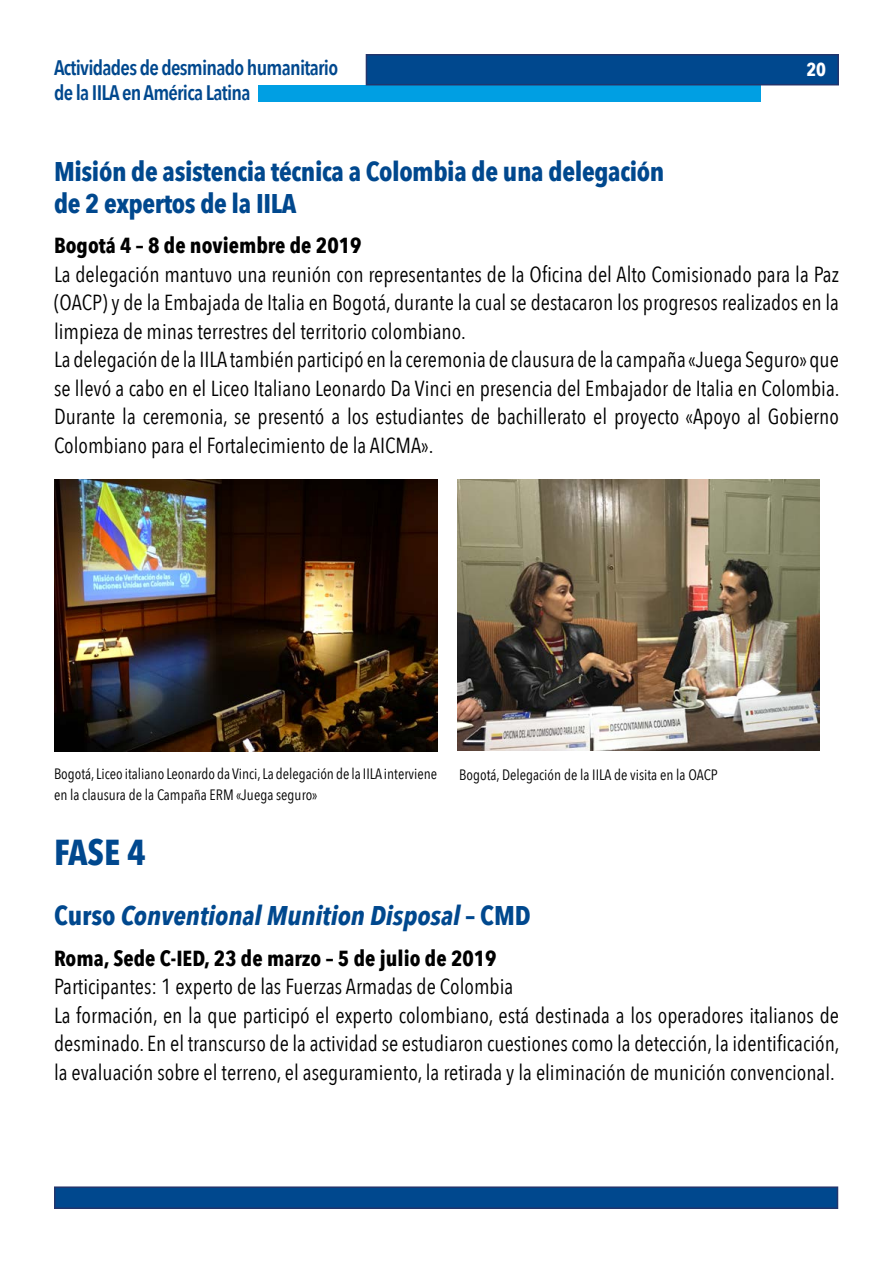
<style>
.page{position:relative;width:893px;height:1263px;background:#fff}
.page>*{position:absolute;margin:0;border:0;box-sizing:border-box;transform-origin:0 0}
.t1{font:700 36px "Avenir Next Condensed";color:#00488e}
.t2{font:700 27px/31.5px "Avenir Next Condensed";letter-spacing:-.015em;color:#00488e}
.t3{font:italic 700 27px "Avenir Next Condensed";letter-spacing:-.005em;color:#00488e}
.t4{font:21.75px/28.5px "Avenir Next Condensed";color:#000}
.t5{font:700 21.75px "Avenir Next Condensed";color:#000}
.t6{font:600 21px/25.2px "Avenir Next Condensed";letter-spacing:-.035em;color:#00488e}
.t7{font:700 18.75px "Avenir Next Condensed";color:#fff}
.t8{font:15px "Avenir Next Condensed";color:#000}
.s1{font-style:normal}
</style>
<div class="page">
<img style="left:54px;top:480px;width:383px;height:271px">
<img style="left:458px;top:480px;width:361px;height:270px">
<div style="left:54px;top:1186px;width:784px;height:23px;background:#00488e;border:2px solid #23356c"></div>
<div style="left:258px;top:85px;width:503px;height:16px;background:#009fe3"></div>
<div style="left:366px;top:54px;width:473px;height:31px;background:#00488e;border:2px solid #23356c"></div>
<p class="t6" style="left:54px;top:54px;width:286px">Actividades de desminado humanitario de la IILA en América Latina</p>
<p class="t7" style="left:806px;top:58px;width:21px">20</p>
<p class="t2" style="left:54px;top:156px;width:612px">Misión de asistencia técnica a Colombia de una delegación de 2 expertos de la IILA</p>
<p class="t5" style="left:54px;top:232px;width:309px">Bogotá 4 – 8 de noviembre de 2019</p>
<p class="t4" style="left:54px;top:259px;width:787px">La delegación mantuvo una reunión con representantes de la Oficina del Alto Comisionado para la Paz (OACP) y de la Embajada de Italia en Bogotá, durante la cual se destacaron los progresos realizados en la limpieza de minas terrestres del territorio colombiano.<br>La delegación de la IILA también participó en la ceremonia de clausura de la campaña «Juega Seguro» que se llevó a cabo en el Liceo Italiano Leonardo Da Vinci en presencia del Embajador de Italia en Colombia.<br>Durante la ceremonia, se presentó a los estudiantes de bachillerato el proyecto «Apoyo al Gobierno Colombiano para el Fortalecimiento de la AICMA».</p>
<p class="t8" style="left:54px;top:761px;width:385px">Bogotá, Liceo italiano Leonardo da Vinci, La delegación de la IILA interviene</p>
<p class="t8" style="left:459px;top:762px;width:260px">Bogotá, Delegación de la IILA de visita en la OACP</p>
<p class="t8" style="left:54px;top:782px;width:265px">en la clausura de la Campaña ERM «Juega seguro»</p>
<h1 class="t1" style="left:54px;top:830px;width:94px">FASE 4</h1>
<p class="t3" style="left:54px;top:899px;width:478px"><span class="s1">Curso</span> Conventional Munition Disposal <span class="s1">– CMD</span></p>
<p class="t5" style="left:54px;top:945px;width:444px">Roma, Sede C-IED, 23 de marzo – 5 de julio de 2019</p>
<p class="t4" style="left:54px;top:971px;width:787px">Participantes: 1 experto de las Fuerzas Armadas de Colombia<br>La formación, en la que participó el experto colombiano, está destinada a los operadores italianos de desminado. En el transcurso de la actividad se estudiaron cuestiones como la detección, la identificación, la evaluación sobre el terreno, el aseguramiento, la retirada y la eliminación de munición convencional.</p>
</div>
